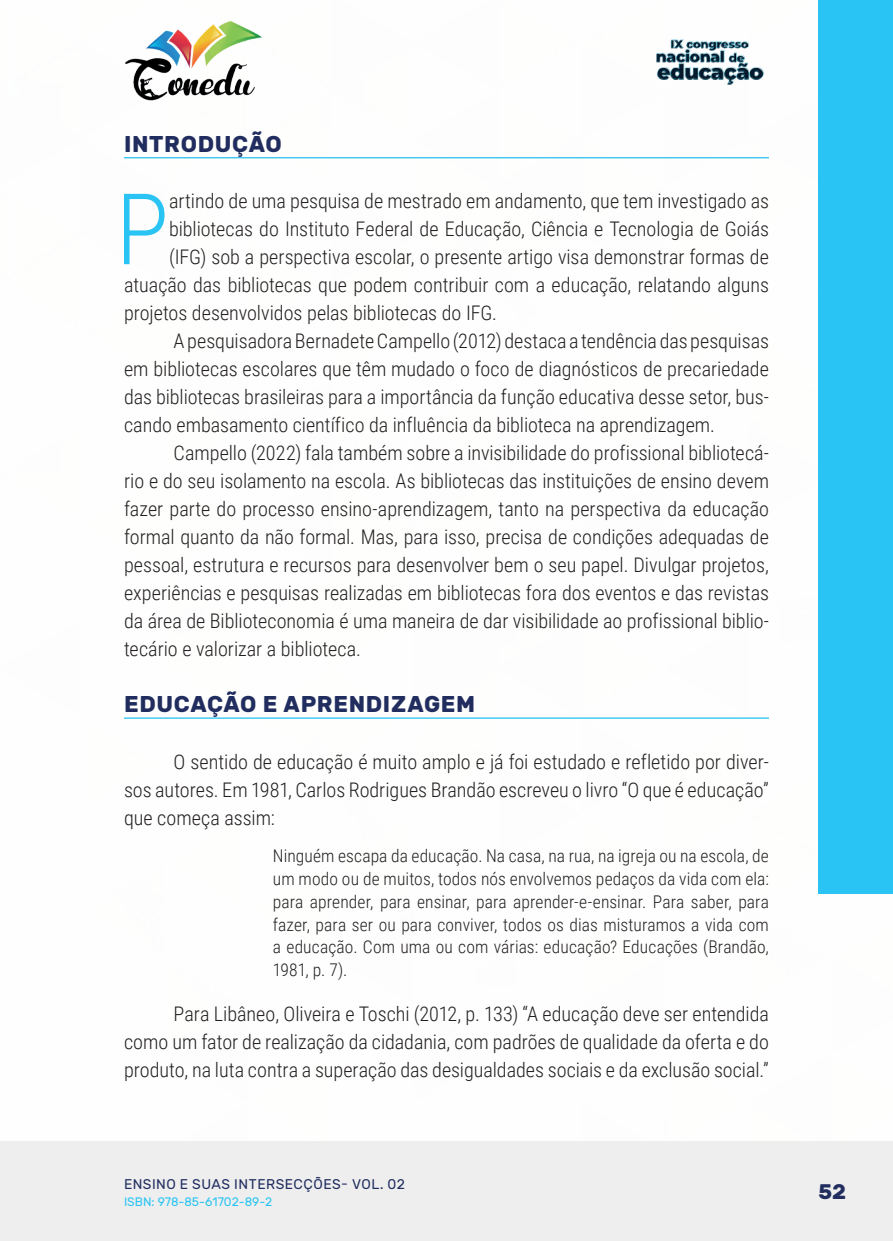
<style>
.page{position:relative;width:893px;height:1241px;background:#fff}
.page>*{position:absolute;margin:0;border:0;box-sizing:border-box;transform-origin:0 0}
._8_CAPITULAR{font:300 98.88px "Roboto Condensed";color:#29c4f3}
._10_SUBTITULO{font:700 22.75px "Rubik";letter-spacing:.03em;color:#202d5e}
._7_INTRODUCAO{font:700 22.75px "Rubik";letter-spacing:.03em;color:#202d5e}
.t1{font:700 21px "Rubik";color:#202d5e}
._9_CORPO{font:300 20.12px/28px "Roboto Condensed";letter-spacing:-.005em;color:#231f20;text-align:justify}
._8_CAPITULAR-2{font:300 20.12px "Roboto Condensed";color:#231f20}
._16_CITACAO{font:300 17.5px/22.8px "Roboto Condensed";letter-spacing:.005em;color:#231f20;text-align:justify}
.t2{font:14px "Rubik";letter-spacing:.035em;color:#202d5e}
.t3{font:12.25px "Rubik";color:#29c4f3}
</style>
<div class="page">
<div style="left:0;top:1141px;width:893px;height:99px;background:#eeeeef"></div>
<img style="left:125px;top:20px;width:137px;height:81px">
<img style="left:656px;top:39px;width:108px;height:46px">
<div style="left:819px;top:0;width:74px;height:893px;background:#29c4f3"></div>
<hr style="left:124px;top:157px;width:645px;height:1px;background:#29c4f3">
<hr style="left:124px;top:717px;width:645px;height:1px;background:#29c4f3">
<p class="_7_INTRODUCAO" style="left:124px;top:131px;width:159px">INTRODUÇÃO</p>
<p class="_8_CAPITULAR" style="left:116px;top:160px;width:55px">P</p>
<p class="_8_CAPITULAR-2" style="left:169px;top:187px;width:601px">artindo de uma pesquisa de mestrado em andamento, que tem investigado as</p>
<p class="_8_CAPITULAR-2" style="left:169px;top:215px;width:601px">bibliotecas do Instituto Federal de Educação, Ciência e Tecnologia de Goiás</p>
<p class="_8_CAPITULAR-2" style="left:169px;top:243px;width:601px">(IFG) sob a perspectiva escolar, o presente artigo visa demonstrar formas de</p>
<p class="_8_CAPITULAR-2" style="left:124px;top:271px;width:646px">atuação das bibliotecas que podem contribuir com a educação, relatando alguns</p>
<p class="_8_CAPITULAR-2" style="left:124px;top:299px;width:374px">projetos desenvolvidos pelas bibliotecas do IFG.</p>
<p class="_9_CORPO" style="left:124px;top:326px;width:646px;text-indent:50px">A pesquisadora Bernadete Campello (2012) destaca a tendência das pesquisas em bibliotecas escolares que têm mudado o foco de diagnósticos de precariedade das bibliotecas brasileiras para a importância da função educativa desse setor, bus&shy;cando embasamento científico da influência da biblioteca na aprendizagem.</p>
<p class="_9_CORPO" style="left:124px;top:438px;width:646px;text-indent:50px">Campello (2022) fala também sobre a invisibilidade do profissional bibliotecá&shy;rio e do seu isolamento na escola. As bibliotecas das instituições de ensino devem fazer parte do processo ensino-aprendizagem, tanto na perspectiva da educação formal quanto da não formal. Mas, para isso, precisa de condições adequadas de pessoal, estrutura e recursos para desenvolver bem o seu papel. Divulgar projetos, experiências e pesquisas realizadas em bibliotecas fora dos eventos e das revistas da área de Biblioteconomia é uma maneira de dar visibilidade ao profissional biblio&shy;tecário e valorizar a biblioteca.</p>
<p class="_10_SUBTITULO" style="left:124px;top:691px;width:353px">EDUCAÇÃO E APRENDIZAGEM</p>
<p class="_9_CORPO" style="left:124px;top:746px;width:646px;text-indent:50px">O sentido de educação é muito amplo e já foi estudado e refletido por diver&shy;sos autores. Em 1981, Carlos Rodrigues Brandão escreveu o livro “O que é educação” que começa assim:</p>
<p class="_16_CITACAO" style="left:273px;top:843px;width:498px">Ninguém escapa da educação. Na casa, na rua, na igreja ou na escola, de um modo ou de muitos, todos nós envolvemos pedaços da vida com ela: para aprender, para ensinar, para aprender-e-ensinar. Para saber, para fazer, para ser ou para conviver, todos os dias misturamos a vida com a educação. Com uma ou com várias: educação? Educações (Brandão, 1981, p. 7).</p>
<p class="_9_CORPO" style="left:124px;top:998px;width:646px;text-indent:50px">Para Libâneo, Oliveira e Toschi (2012, p. 133) “A educação deve ser entendida como um fator de realização da cidadania, com padrões de qualidade da oferta e do produto, na luta contra a superação das desigualdades sociais e da exclusão social.”</p>
<p class="t2" style="left:124px;top:1175px;width:282px">ENSINO E SUAS INTERSECÇÕES- VOL. 02</p>
<p class="t3" style="left:124px;top:1194px;width:150px">ISBN: 978-85-61702-89-2</p>
<p class="t1" style="left:819px;top:1179px;width:29px">52</p>
</div>
